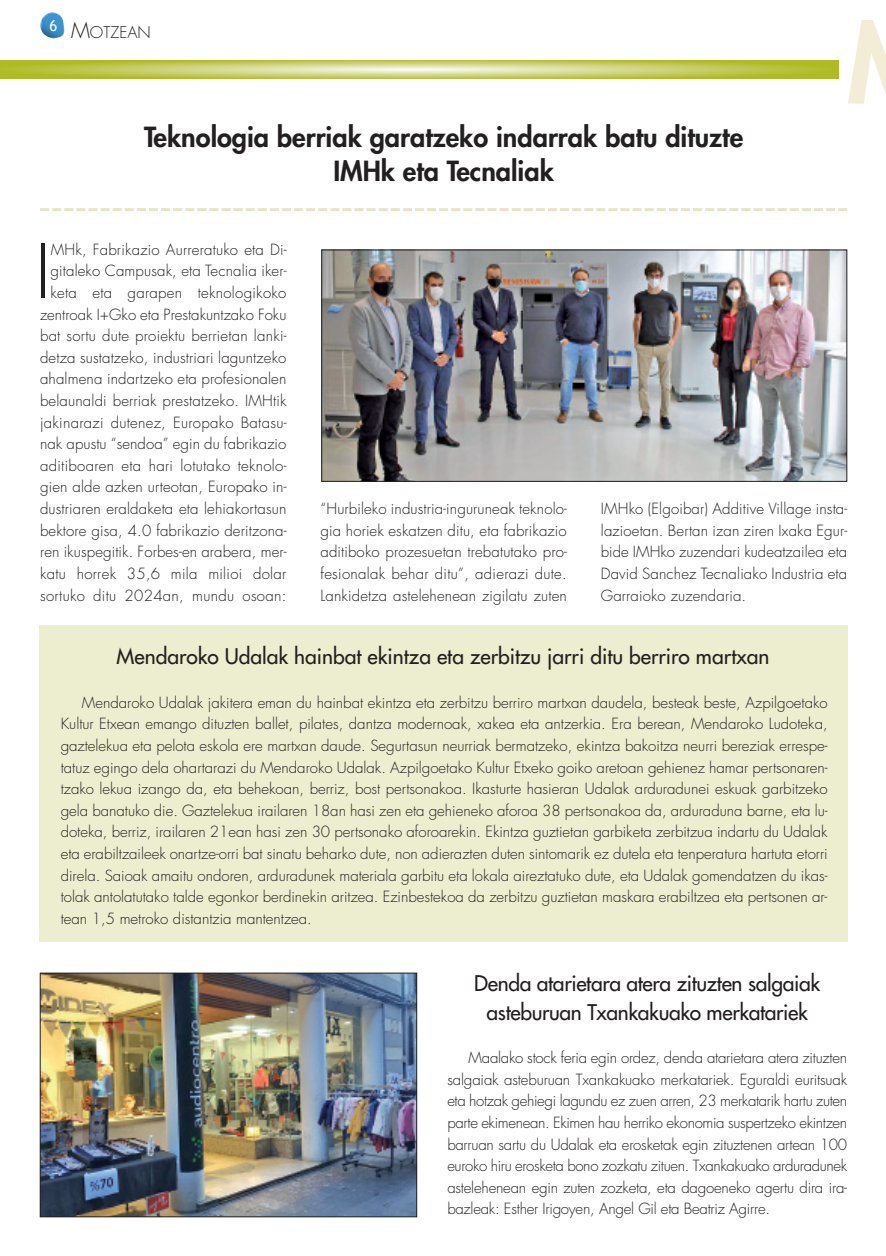
<style>
.page{position:relative;width:886px;height:1256px;background:#fff}
.page>*{position:absolute;margin:0;border:0;box-sizing:border-box;transform-origin:0 0}
.t1{font:300 72.3px "Futura";color:#231f20}
.t2{font:800 27px/34.5px "Futura";color:#231f20;text-align:center}
.t3{font:21px/28.5px "Futura";letter-spacing:-.015em;color:#231f20;text-align:center}
.t4{font:300 15.75px "Futura";color:#231f20}
.t5{font:300 15px/21.6px "Futura";letter-spacing:.01em;color:#231f20;text-align:justify}
.t6{font:15px "Trebuchet MS";color:#fff}
.s1{font-size:21px}
</style>
<div class="page">
<img style="left:40px;top:12px;width:24px;height:26px">
<svg style="left:0;top:60px;width:838px;height:18px;background:#c5cd66"></svg>
<div style="left:39px;top:624px;width:808px;height:317px;background:#eceecf"></div>
<img style="left:323px;top:251px;width:522px;height:228px">
<div style="left:321px;top:249px;width:526px;height:232px;border:1px solid #231f20"></div>
<svg style="left:40px;top:208px;width:807px;height:3px"></svg>
<img style="left:42px;top:974px;width:373px;height:241px">
<div style="left:40px;top:972px;width:377px;height:245px;border:1px solid #231f20"></div>
<p class="t6" style="left:50px;top:17px;width:9px">6</p>
<p class="t4" style="left:71px;top:25px;width:81px"><span class="s1">M</span>OTZEAN</p>
<h2 class="t2" style="left:144px;top:122px;width:600px">Teknologia berriak garatzeko indarrak batu dituzte<br>IMHk eta Tecnaliak</h2>
<p class="t5" style="left:40px;top:240px;width:248px;text-align:right">MHk, Fabrikazio Aurreratuko eta Di&shy;gitaleko Campusak, eta Tecnalia iker&shy;keta eta garapen teknologikoko zentroak I+Gko eta Prestakuntzako Foku bat sortu dute proiektu berrietan lanki&shy;detza sustatzeko, industriari laguntzeko ahalmena indartzeko eta profesionalen belaunaldi berriak prestatzeko. IMHtik jakinarazi dutenez, Europako Batasu&shy;nak apustu “sendoa” egin du fabrikazio aditiboaren eta hari lotutako teknolo&shy;gien alde azken urteotan, Europako in&shy;dustriaren eraldaketa eta lehiakortasun bektore gisa, 4.0 fabrikazio deritzona&shy;ren ikuspegitik. Forbes-en arabera, mer&shy;katu horrek 35,6 mila milioi dolar sortuko ditu 2024an, mundu osoan:</p>
<h1 class="t1" style="left:35px;top:238px;width:17px">I</h1>
<p class="t5" style="left:320px;top:499px;width:248px">“Hurbileko industria-inguruneak teknolo&shy;gia horiek eskatzen ditu, eta fabrikazio aditiboko prozesuetan trebatutako pro&shy;fesionalak behar ditu”, adierazi dute.<br>Lankidetza astelehenean zigilatu zuten</p>
<p class="t5" style="left:600px;top:499px;width:248px">IMHko (Elgoibar) Additive Village insta&shy;lazioetan. Bertan izan ziren Ixaka Egur&shy;bide IMHko zuzendari kudeatzailea eta David Sanchez Tecnaliako Industria eta Garraioko zuzendaria.</p>
<h3 class="t3" style="left:117px;top:643px;width:654px">Mendaroko Udalak hainbat ekintza eta zerbitzu jarri ditu berriro martxan</h3>
<p class="t5" style="left:61px;top:692px;width:768px;text-indent:21px">Mendaroko Udalak jakitera eman du hainbat ekintza eta zerbitzu berriro martxan daudela, besteak beste, Azpilgoetako Kultur Etxean emango dituzten ballet, pilates, dantza modernoak, xakea eta antzerkia. Era berean, Mendaroko Ludoteka, gaztelekua eta pelota eskola ere martxan daude. Segurtasun neurriak bermatzeko, ekintza bakoitza neurri bereziak errespe&shy;tatuz egingo dela ohartarazi du Mendaroko Udalak. Azpilgoetako Kultur Etxeko goiko aretoan gehienez hamar pertsonaren&shy;tzako lekua izango da, eta behekoan, berriz, bost pertsonakoa. Ikasturte hasieran Udalak arduradunei eskuak garbitzeko gela banatuko die. Gaztelekua irailaren 18an hasi zen eta gehieneko aforoa 38 pertsonakoa da, arduraduna barne, eta lu&shy;doteka, berriz, irailaren 21ean hasi zen 30 pertsonako aforoarekin. Ekintza guztietan garbiketa zerbitzua indartu du Udalak eta erabiltzaileek onartze-orri bat sinatu beharko dute, non adierazten duten sintomarik ez dutela eta tenperatura hartuta etorri direla. Saioak amaitu ondoren, arduradunek materiala garbitu eta lokala aireztatuko dute, eta Udalak gomendatzen du ikas&shy;tolak antolatutako talde egonkor berdinekin aritzea. Ezinbestekoa da zerbitzu guztietan maskara erabiltzea eta pertsonen ar&shy;tean 1,5 metroko distantzia mantentzea.</p>
<h3 class="t3" style="left:474px;top:970px;width:347px">Denda atarietara atera zituzten salgaiak asteburuan Txankakuako merkatariek</h3>
<p class="t5" style="left:447px;top:1048px;width:401px;text-indent:21px">Maalako stock feria egin ordez, denda atarietara atera zituzten salgaiak asteburuan Txankakuako merkatariek. Eguraldi euritsuak eta hotzak gehiegi lagundu ez zuen arren, 23 merkatarik hartu zuten parte ekimenean. Ekimen hau herriko ekonomia suspertzeko ekintzen barruan sartu du Udalak eta erosketak egin zituztenen artean 100 euroko hiru erosketa bono zozkatu zituen. Txankakuako arduradunek astelehenean egin zuten zozketa, eta dagoeneko agertu dira ira&shy;bazleak: Esther Irigoyen, Angel Gil eta Beatriz Agirre.</p>
</div>
